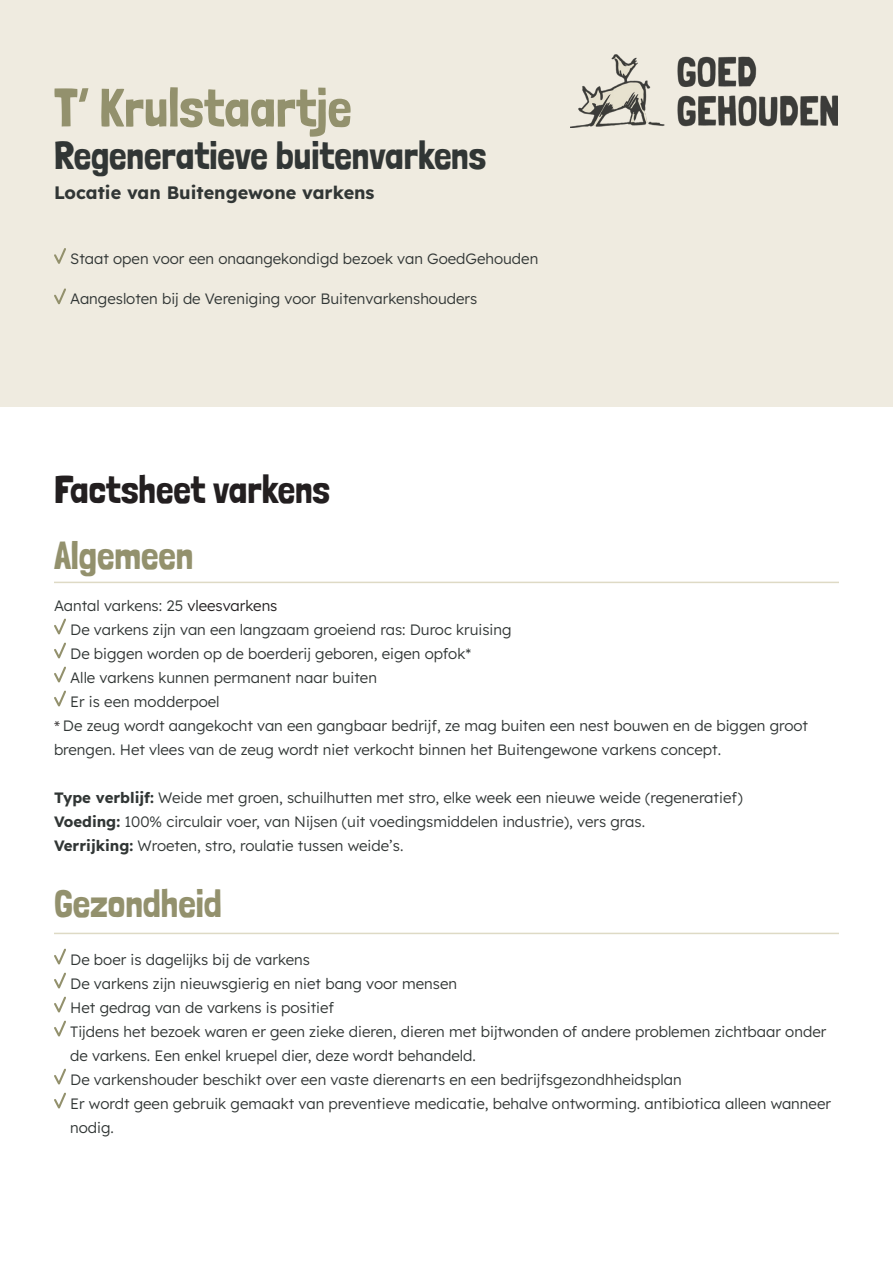
<style>
.page{position:relative;width:893px;height:1263px;background:#fff}
.page>*{position:absolute;margin:0;border:0;box-sizing:border-box;transform-origin:0 0}
.t1{font:54px "Londrina Solid";color:#93916d}
.t2{font:39px "Londrina Solid";color:#313635}
.Hoofdstuktitel{font:39px "Londrina Solid";color:#93916d}
.t3{font:39px "Londrina Solid";color:#231f20}
.t4{font:700 18px "Lexend";color:#313635}
.Body_tekst{font:300 15px/24px "Lexend";color:#313635}
.s1{color:#231f20}
.s2{font-family:"Myriad Pro";font-weight:400;font-size:14.4px;color:#231f20}
.s3{font-weight:700}
</style>
<div class="page">
<div style="left:0;top:0;width:893px;height:406px;background:#efebe0"></div>
<img style="left:570px;top:54px;width:267px;height:73px">
<svg style="left:54px;top:248px;width:12px;height:16px"></svg>
<svg style="left:54px;top:288px;width:12px;height:17px"></svg>
<hr style="left:54px;top:582px;width:785px;height:1px;background:#dedac5">
<svg style="left:54px;top:618px;width:12px;height:89px"></svg>
<hr style="left:54px;top:933px;width:785px;height:1px;background:#dedac5">
<svg style="left:54px;top:948px;width:12px;height:89px"></svg>
<svg style="left:54px;top:1068px;width:12px;height:41px"></svg>
<p class="t1" style="left:54px;top:76px;width:299px">T’ Krulstaartje</p>
<p class="t2" style="left:54px;top:132px;width:434px">Regeneratieve buitenvarkens</p>
<p class="t4" style="left:54px;top:178px;width:322px">Locatie van Buitengewone varkens</p>
<p class="Body_tekst" style="left:70px;top:246px;width:470px">Staat open voor een onaangekondigd bezoek van GoedGehouden</p>
<p class="Body_tekst" style="left:70px;top:286px;width:409px">Aangesloten bij de Vereniging voor Buitenvarkenshouders</p>
<p class="t3" style="left:54px;top:466px;width:278px">Factsheet varkens</p>
<p class="Hoofdstuktitel" style="left:54px;top:532px;width:141px">Algemeen</p>
<p class="Body_tekst" style="left:54px;top:592px;width:225px">Aantal varkens: 25 <span class="s1">vleesvarkens</span></p>
<p class="Body_tekst" style="left:70px;top:616px;width:443px">De varkens zijn van een langzaam groeiend ras: Duroc kruising</p>
<p class="Body_tekst" style="left:70px;top:640px;width:403px">De biggen worden op de boerderij geboren, eigen opfok*</p>
<p class="Body_tekst" style="left:70px;top:664px;width:308px">Alle varkens kunnen permanent naar buiten</p>
<p class="Body_tekst" style="left:70px;top:688px;width:151px">Er is een modderpoel</p>
<p class="Body_tekst" style="left:54px;top:712px;width:756px"><span class="s2">*</span> De zeug wordt aangekocht van een gangbaar bedrijf, ze mag buiten een nest bouwen en de biggen groot brengen. Het vlees van de zeug wordt niet verkocht binnen het Buitengewone varkens concept.</p>
<p class="Body_tekst" style="left:54px;top:784px;width:690px"><span class="s3">Type verblijf:</span> Weide met groen, schuilhutten met stro, elke week een nieuwe weide (regeneratief)</p>
<p class="Body_tekst" style="left:54px;top:808px;width:593px"><span class="s3">Voeding:</span> 100% circulair voer, van Nijsen (uit voedingsmiddelen industrie), vers gras.</p>
<p class="Body_tekst" style="left:54px;top:832px;width:351px"><span class="s3">Verrijking:</span> Wroeten, stro, roulatie tussen weide’s.</p>
<p class="Hoofdstuktitel" style="left:54px;top:880px;width:169px">Gezondheid</p>
<p class="Body_tekst" style="left:70px;top:946px;width:241px">De boer is dagelijks bij de varkens</p>
<p class="Body_tekst" style="left:70px;top:970px;width:388px">De varkens zijn nieuwsgierig en niet bang voor mensen</p>
<p class="Body_tekst" style="left:70px;top:994px;width:266px">Het gedrag van de varkens is positief</p>
<p class="Body_tekst" style="left:70px;top:1018px;width:758px">Tijdens het bezoek waren er geen zieke dieren, dieren met bijtwonden of andere problemen zichtbaar onder de varkens. Een enkel kruepel dier, deze wordt behandeld.</p>
<p class="Body_tekst" style="left:70px;top:1066px;width:613px">De varkenshouder beschikt over een vaste dierenarts en een bedrijfsgezondhheidsplan</p>
<p class="Body_tekst" style="left:70px;top:1090px;width:762px">Er wordt geen gebruik gemaakt van preventieve medicatie, behalve ontworming. antibiotica alleen wanneer nodig.</p>
</div>
